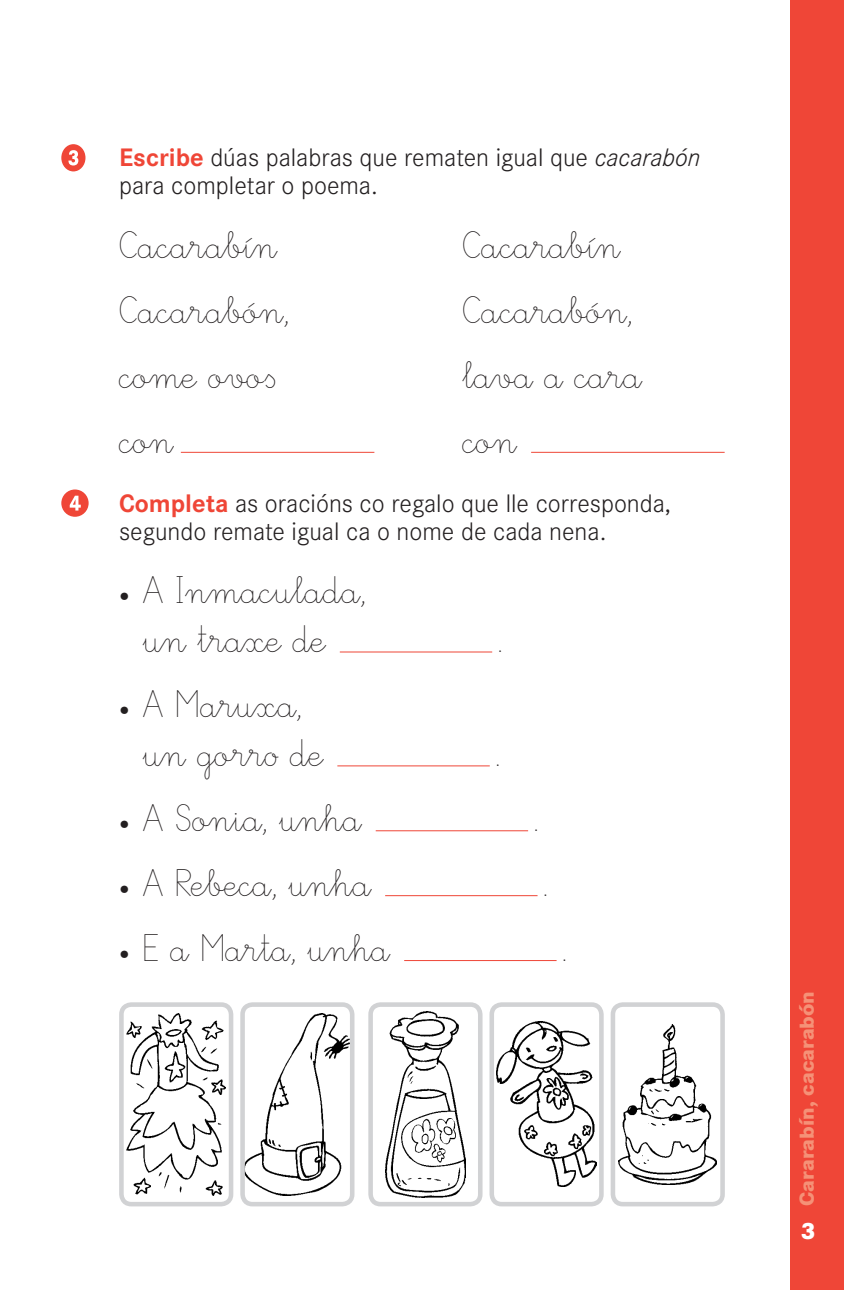
<style>
.page{position:relative;width:844px;height:1290px;background:#fff}
.page>*{position:absolute;margin:0;border:0;box-sizing:border-box;transform-origin:0 0}
.t1{font:40.25px/49px "Edescolar Fina";color:#231f20;text-align:center}
.t2{font:300 26.25px/28px "Corporate S";color:#231f20}
.t3{font:800 24.5px "Corporate S";color:#fff}
.t4{font:800 21px "Corporate S";color:#f59177}
.s1{font-weight:700;color:#ef4637}
.s2{font-style:italic}
</style>
<div class="page">
<div style="left:789px;top:0;width:54px;height:1290px;background:#ef4637"></div>
<svg style="left:61px;top:144px;width:24px;height:27px"></svg>
<hr style="left:181px;top:452px;width:193px;height:1px;background:#ef4637">
<hr style="left:531px;top:452px;width:193px;height:1px;background:#ef4637">
<svg style="left:61px;top:489px;width:28px;height:28px"></svg>
<hr style="left:340px;top:651px;width:152px;height:1px;background:#ef4637">
<hr style="left:337px;top:765px;width:152px;height:1px;background:#ef4637">
<hr style="left:375px;top:830px;width:153px;height:1px;background:#ef4637">
<hr style="left:385px;top:895px;width:152px;height:1px;background:#ef4637">
<hr style="left:404px;top:960px;width:152px;height:1px;background:#ef4637">
<img style="left:127px;top:1013px;width:99px;height:182px">
<div style="left:119px;top:1002px;width:114px;height:204px;border:5px solid #d1d2d4;border-radius:10px"></div>
<img style="left:246px;top:1013px;width:102px;height:182px">
<div style="left:240px;top:1002px;width:114px;height:204px;border:5px solid #d1d2d4;border-radius:10px"></div>
<img style="left:385px;top:1012px;width:80px;height:185px">
<div style="left:368px;top:1002px;width:114px;height:204px;border:5px solid #d1d2d4;border-radius:10px"></div>
<img style="left:496px;top:1022px;width:100px;height:165px">
<div style="left:489px;top:1002px;width:114px;height:204px;border:5px solid #d1d2d4;border-radius:10px"></div>
<img style="left:618px;top:1024px;width:98px;height:160px">
<div style="left:610px;top:1002px;width:114px;height:204px;border:5px solid #d1d2d4;border-radius:10px"></div>
<p class="t2" style="left:119px;top:144px;width:582px"><span class="s1">Escribe</span> dúas palabras que rematen igual que <span class="s2">cacarabón </span>para completar o poema.</p>
<h1 class="t1" style="left:119px;top:225px;width:159px">Cacarabín</h1>
<h1 class="t1" style="left:462px;top:225px;width:159px">Cacarabín</h1>
<h1 class="t1" style="left:119px;top:290px;width:172px">Cacarabón,</h1>
<h1 class="t1" style="left:462px;top:290px;width:172px">Cacarabón,</h1>
<h1 class="t1" style="left:119px;top:355px;width:158px">come ovo∫</h1>
<h1 class="t1" style="left:462px;top:355px;width:181px">lava a cara</h1>
<h1 class="t1" style="left:119px;top:419px;width:56px">con</h1>
<h1 class="t1" style="left:462px;top:419px;width:56px">con</h1>
<p class="t2" style="left:119px;top:489px;width:553px"><span class="s1">Completa</span> as oracións co regalo que lle corresponda, segundo remate igual ca o nome de cada nena.</p>
<h1 class="t1" style="left:119px;top:570px;width:248px">• A Inmaculada, un traxe de</h1>
<h1 class="t1" style="left:497px;top:619px;width:7px">.</h1>
<h1 class="t1" style="left:119px;top:684px;width:206px">• A Maruxa, un gorrø de</h1>
<h1 class="t1" style="left:494px;top:733px;width:7px">.</h1>
<h1 class="t1" style="left:119px;top:798px;width:244px">• A Sonia, unha</h1>
<h1 class="t1" style="left:119px;top:863px;width:253px">• A Rebeca, unha</h1>
<h1 class="t1" style="left:119px;top:928px;width:272px">• E a Marta, unha</h1>
<h1 class="t1" style="left:533px;top:798px;width:7px">.</h1>
<h1 class="t1" style="left:542px;top:863px;width:7px">.</h1>
<h1 class="t1" style="left:561px;top:928px;width:7px">.</h1>
<p class="t4" style="left:793px;top:1205px;width:216px;rotate:-90deg">Cararabín, cacarabón</p>
<p class="t3" style="left:800px;top:1216px;width:17px">3</p>
</div>
